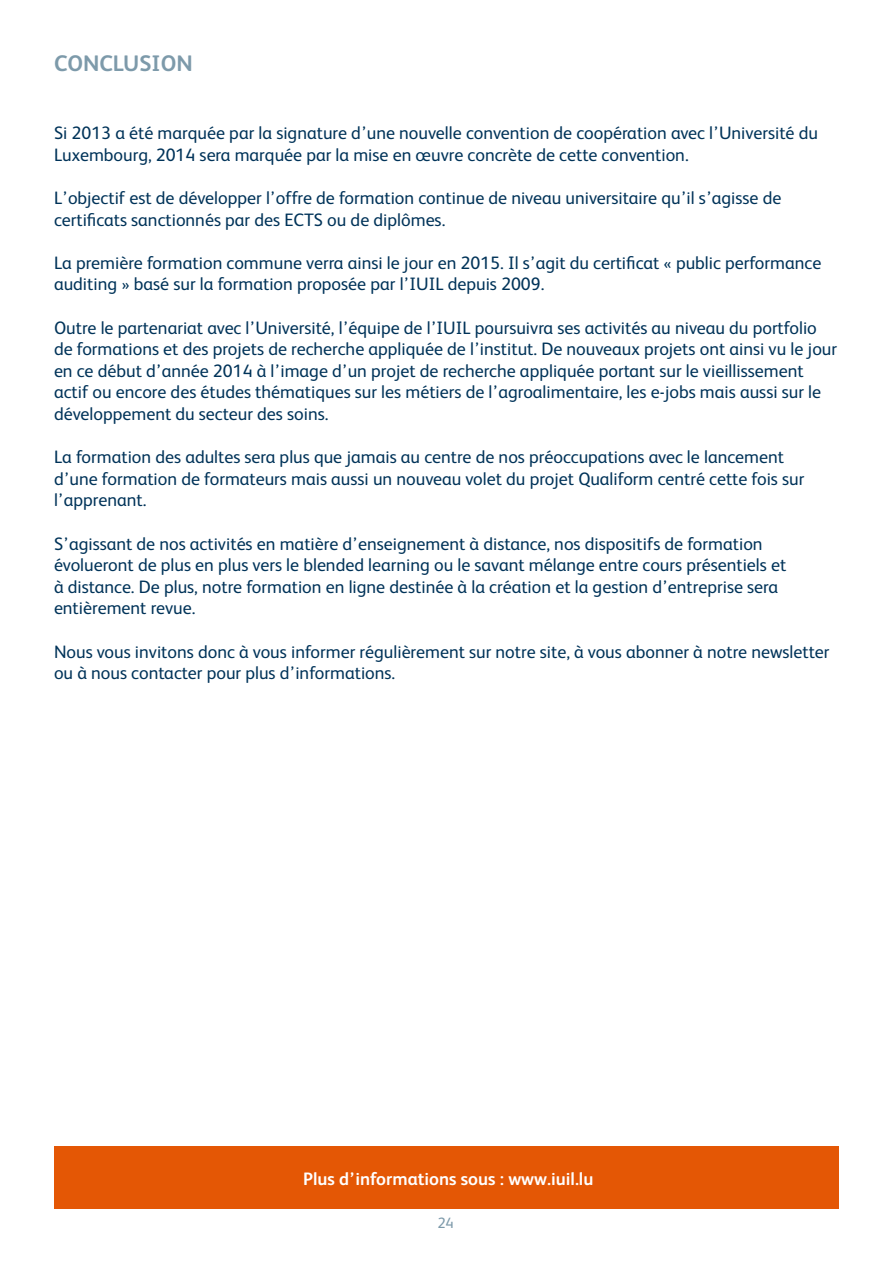
<style>
.page{position:relative;width:893px;height:1263px;background:#fff}
.page>*{position:absolute;margin:0;border:0;box-sizing:border-box;transform-origin:0 0}
.t1{font:700 22.5px "FS Albert";color:#7d9aaa}
.t2{font:18px/21.6px "FS Albert";color:#003359}
.t3{font:700 18px "FS Albert";color:#fff}
.t4{font:15px "FS Albert";color:#7d9aaa}
</style>
<div class="page">
<div style="left:54px;top:1147px;width:785px;height:62px;background:#e45705"></div>
<p class="t1" style="left:54px;top:48px;width:140px">CONCLUSION</p>
<p class="t2" style="left:54px;top:121px;width:765px">Si 2013 a été marquée par la signature d’une nouvelle convention de coopération avec l’Université du<br>Luxembourg, 2014 sera marquée par la mise en œuvre concrète de cette convention.</p>
<p class="t2" style="left:54px;top:186px;width:729px">L’objectif est de développer l’offre de formation continue de niveau universitaire qu’il s’agisse de certificats sanctionnés par des ECTS ou de diplômes.</p>
<p class="t2" style="left:54px;top:251px;width:769px">La première formation commune verra ainsi le jour en 2015. Il s’agit du certificat « public performance auditing » basé sur la formation proposée par l’IUIL depuis 2009.</p>
<p class="t2" style="left:54px;top:316px;width:785px">Outre le partenariat avec l’Université, l’équipe de l’IUIL poursuivra ses activités au niveau du portfolio de formations et des projets de recherche appliquée de l’institut. De nouveaux projets ont ainsi vu le jour en ce début d’année 2014 à l’image d’un projet de recherche appliquée portant sur le vieillissement actif ou encore des études thématiques sur les métiers de l’agroalimentaire, les e-jobs mais aussi sur le développement du secteur des soins.</p>
<p class="t2" style="left:54px;top:445px;width:752px">La formation des adultes sera plus que jamais au centre de nos préoccupations avec le lancement d’une formation de formateurs mais aussi un nouveau volet du projet Qualiform centré cette fois sur l’apprenant.</p>
<p class="t2" style="left:54px;top:532px;width:734px">S’agissant de nos activités en matière d’enseignement à distance, nos dispositifs de formation évolueront de plus en plus vers le blended learning ou le savant mélange entre cours présentiels et à distance. De plus, notre formation en ligne destinée à la création et la gestion d’entreprise sera entièrement revue.</p>
<p class="t2" style="left:54px;top:640px;width:777px">Nous vous invitons donc à vous informer régulièrement sur notre site, à vous abonner à notre newsletter ou à nous contacter pour plus d’informations.</p>
<p class="t3" style="left:303px;top:1166px;width:292px">Plus d’informations sous : www.iuil.lu</p>
<p class="t4" style="left:437px;top:1213px;width:18px">24</p>
</div>
